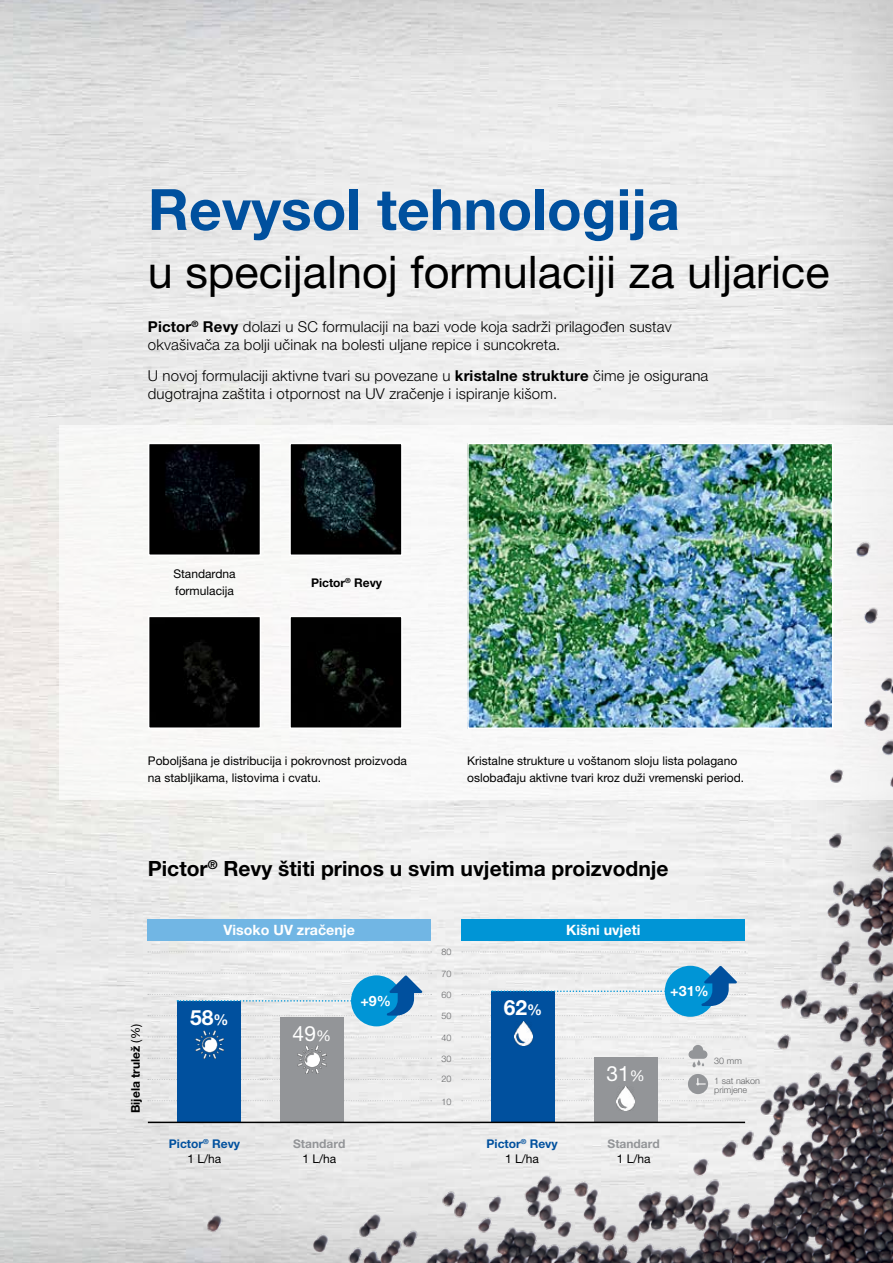
<style>
.page{position:relative;width:893px;height:1263px;background:#fff}
.page>*{position:absolute;margin:0;border:0;box-sizing:border-box;transform-origin:0 0}
.t1{font:700 57px "Helvetica Neue LT Pro";color:#00509e}
.t2{font:45px "Helvetica Neue LT Pro";color:#000}
.t3{font:700 21px "Helvetica Neue LT Pro";color:#000}
.t4{font:21px "Helvetica Neue LT Std";color:#fff}
.t5{font:700 21px "Helvetica Neue LT Pro";color:#fff}
.t6{font:300 15px/18px "Helvetica Neue LT Pro";letter-spacing:.01em;color:#000}
.t7{font:700 14.25px "Helvetica Neue LT Pro";color:#fff}
.t8{font:12px/16.5px "Helvetica Neue LT Std";color:#000}
.t9{font:700 12px "Helvetica Neue LT Pro";color:#000}
.t10{font:700 12px "Helvetica Neue LT Pro";color:#00509e}
.t11{font:700 12px "Helvetica Neue LT Pro";color:#939598}
.t12{font:300 9px/9px "Helvetica Neue LT Pro";color:#636466}
.s1{font-weight:700}
.s2{font-family:"Helvetica Neue LT Std";font-weight:400}
.s3{font-size:15px}
</style>
<div class="page">
<div style="left:0;top:0;width:893px;height:1263px;background:#000;opacity:.75"></div>
<div style="left:60px;top:425px;width:833px;height:375px;background:#f8f7f5"></div>
<img style="left:137px;top:404px;width:756px;height:859px">
<svg style="left:148px;top:1100px;width:284px;height:1px"></svg>
<svg style="left:462px;top:1100px;width:284px;height:1px"></svg>
<svg style="left:148px;top:1079px;width:284px;height:1px"></svg>
<svg style="left:148px;top:1058px;width:284px;height:1px"></svg>
<svg style="left:148px;top:1036px;width:284px;height:1px"></svg>
<svg style="left:462px;top:1036px;width:284px;height:1px"></svg>
<svg style="left:462px;top:1015px;width:284px;height:1px"></svg>
<svg style="left:148px;top:951px;width:284px;height:1px"></svg>
<svg style="left:462px;top:951px;width:284px;height:1px"></svg>
<img style="left:470px;top:446px;width:360px;height:280px">
<div style="left:467px;top:443px;width:366px;height:286px;border:2px solid #fff"></div>
<img style="left:151px;top:446px;width:107px;height:107px">
<div style="left:148px;top:443px;width:113px;height:113px;border:2px solid #fff"></div>
<img style="left:151px;top:619px;width:107px;height:107px">
<div style="left:148px;top:616px;width:113px;height:113px;border:2px solid #fff"></div>
<img style="left:292px;top:446px;width:108px;height:107px">
<div style="left:289px;top:443px;width:114px;height:113px;border:2px solid #fff"></div>
<img style="left:292px;top:619px;width:108px;height:107px">
<div style="left:289px;top:616px;width:114px;height:113px;border:2px solid #fff"></div>
<div style="left:594px;top:1057px;width:64px;height:66px;background:#939598"></div>
<div style="left:491px;top:991px;width:64px;height:132px;background:#00509e"></div>
<div style="left:461px;top:919px;width:284px;height:21px;background:#0095d6"></div>
<div style="left:665px;top:966px;width:51px;height:51px;background:#0095d6;border-radius:50%"></div>
<img style="left:514px;top:1021px;width:18px;height:24px">
<img style="left:617px;top:1094px;width:18px;height:16px">
<div style="left:280px;top:1017px;width:64px;height:105px;background:#939598"></div>
<div style="left:177px;top:1001px;width:64px;height:121px;background:#00509e"></div>
<div style="left:147px;top:919px;width:284px;height:21px;background:#71b6e4"></div>
<div style="left:351px;top:975px;width:51px;height:51px;background:#0095d6;border-radius:50%"></div>
<img style="left:195px;top:1030px;width:28px;height:28px">
<img style="left:298px;top:1045px;width:28px;height:28px">
<hr style="left:148px;top:1122px;width:597px;height:1px;background:#000">
<svg style="left:462px;top:1074px;width:246px;height:20px"></svg>
<svg style="left:462px;top:1045px;width:245px;height:22px"></svg>
<svg style="left:148px;top:973px;width:284px;height:43px"></svg>
<svg style="left:462px;top:966px;width:284px;height:40px"></svg>
<h1 class="t1" style="left:148px;top:174px;width:533px">Revysol tehnologija</h1>
<h2 class="t2" style="left:148px;top:246px;width:683px">u specijalnoj formulaciji za uljarice</h2>
<p class="t6" style="left:148px;top:317px;width:525px"><span class="s1">Pictor</span><sup>®</sup> <span class="s1">Revy</span> dolazi u SC formulaciji na bazi vode koja sadrži prilagođen sustav okvašivača za bolji učinak na bolesti uljane repice i suncokreta.</p>
<p class="t6" style="left:148px;top:366px;width:562px">U novoj formulaciji aktivne tvari su povezane u <span class="s1">kristalne strukture</span> čime je osigurana dugotrajna zaštita i otpornost na UV zračenje i ispiranje kišom.</p>
<p class="t8" style="left:173px;top:566px;width:64px">Standardna formulacija</p>
<p class="t9" style="left:311px;top:575px;width:73px">Pictor<sup>®</sup> Revy</p>
<p class="t8" style="left:148px;top:753px;width:261px">Poboljšana je distribucija i pokrovnost proizvoda na stabljikama, listovima i cvatu.</p>
<p class="t8" style="left:467px;top:753px;width:278px">Kristalne strukture u voštanom sloju lista polagano oslobađaju aktivne tvari kroz duži vremenski period.</p>
<h3 class="t3" style="left:148px;top:855px;width:522px">Pictor<sup>®</sup> Revy štiti prinos u svim uvjetima proizvodnje</h3>
<p class="t9" style="left:128px;top:1113px;width:90px;rotate:-90deg">Bijela trulež <span class="s2">(%)</span></p>
<p class="t7" style="left:224px;top:921px;width:133px">Visoko UV zračenje</p>
<h3 class="t5" style="left:190px;top:1004px;width:40px">58<span class="s3">%</span></h3>
<p class="t10" style="left:169px;top:1136px;width:73px">Pictor<sup>®</sup> Revy</p>
<p class="t8" style="left:188px;top:1150px;width:35px">1 L/ha</p>
<h3 class="t4" style="left:293px;top:1021px;width:40px">49<span class="s3">%</span></h3>
<p class="t7" style="left:360px;top:992px;width:32px">+9%</p>
<p class="t11" style="left:293px;top:1136px;width:54px">Standard</p>
<p class="t8" style="left:302px;top:1150px;width:35px">1 L/ha</p>
<p class="t12" style="left:441px;top:947px;width:12px">80</p>
<p class="t12" style="left:441px;top:969px;width:12px">70</p>
<p class="t12" style="left:441px;top:990px;width:12px">60</p>
<p class="t12" style="left:441px;top:1011px;width:12px">50</p>
<p class="t12" style="left:441px;top:1033px;width:12px">40</p>
<p class="t12" style="left:441px;top:1054px;width:12px">30</p>
<p class="t12" style="left:441px;top:1074px;width:12px">20</p>
<p class="t12" style="left:441px;top:1097px;width:12px">10</p>
<p class="t7" style="left:566px;top:921px;width:76px">Kišni uvjeti</p>
<h3 class="t5" style="left:504px;top:995px;width:40px">62<span class="s3">%</span></h3>
<p class="t10" style="left:487px;top:1136px;width:73px">Pictor<sup>®</sup> Revy</p>
<p class="t8" style="left:505px;top:1150px;width:35px">1 L/ha</p>
<p class="t7" style="left:670px;top:982px;width:40px">+31%</p>
<h3 class="t4" style="left:606px;top:1061px;width:40px">31<span class="s3">%</span></h3>
<p class="t11" style="left:608px;top:1136px;width:54px">Standard</p>
<p class="t8" style="left:617px;top:1150px;width:35px">1 L/ha</p>
<p class="t12" style="left:714px;top:1056px;width:29px">30 mm</p>
<p class="t12" style="left:714px;top:1076px;width:47px">1 sat nakon primjene</p>
</div>
